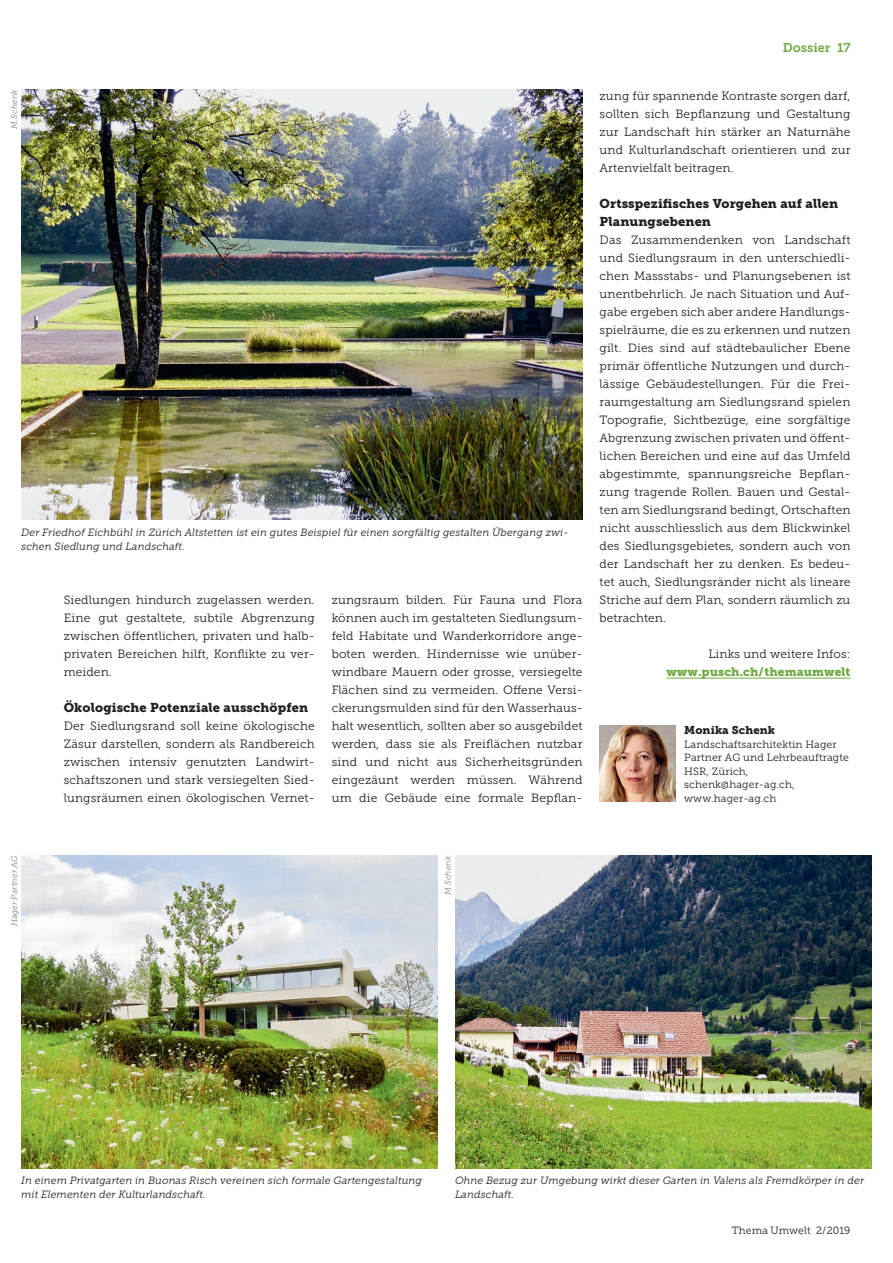
<style>
.page{position:relative;width:893px;height:1263px;background:#fff}
.page>*{position:absolute;margin:0;border:0;box-sizing:border-box;transform-origin:0 0}
.t1{font:12.75px/18px "Museo Slab 900";letter-spacing:.01em;color:#231f20}
.t2{font:12.75px "Museo Slab 700";color:#6fa83f}
.t3{font:12px/18px "Museo Slab 300";letter-spacing:.01em;color:#231f20;text-align:justify}
.t4{font:12px "Museo Slab 900";letter-spacing:.01em;color:#6fa83f}
.t5{font:11.25px "Museo Slab 900";letter-spacing:.01em;color:#231f20}
.t6{font:italic 10.5px/13.5px "Museo Slab 300";letter-spacing:.01em;color:#231f20}
.t7{font:10.5px/13.5px "Museo Slab 300";letter-spacing:.01em;color:#231f20}
.t8{font:italic 8.25px "Museo Slab 300";letter-spacing:.01em;color:#808285}
</style>
<div class="page">
<img style="left:600px;top:726px;width:75px;height:76px">
<hr style="left:666px;top:678px;width:184px;height:1px;background:#6fa83f">
<img style="left:21px;top:856px;width:417px;height:312px">
<img style="left:455px;top:856px;width:417px;height:312px">
<img style="left:21px;top:89px;width:562px;height:431px">
<p class="t8" style="left:10px;top:129px;width:41px;rotate:-90deg">M.Schenk</p>
<p class="t6" style="left:21px;top:526px;width:549px">Der Friedhof Eichbühl in Zürich Altstetten ist ein gutes Beispiel für einen sorgfältig gestalten Übergang zwi&shy;schen Siedlung und Landschaft.</p>
<p class="t3" style="left:64px;top:591px;width:253px">Siedlungen hindurch zugelassen werden.<br>Eine gut gestaltete, subtile Abgrenzung zwischen öffentlichen, privaten und halb&shy;privaten Bereichen hilft, Konflikte zu ver&shy;meiden.</p>
<p class="t1" style="left:64px;top:698px;width:246px">Ökologische Potenziale ausschöpfen</p>
<p class="t3" style="left:64px;top:717px;width:252px">Der Siedlungsrand soll keine ökologische Zäsur darstellen, sondern als Randbereich zwischen intensiv genutzten Landwirt&shy;schaftszonen und stark versiegelten Sied&shy;lungsräumen einen ökologischen Vernet-</p>
<p class="t3" style="left:332px;top:591px;width:252px">zungsraum bilden. Für Fauna und Flora können auch im gestalteten Siedlungsum&shy;feld Habitate und Wanderkorridore ange&shy;boten werden. Hindernisse wie unüber&shy;windbare Mauern oder grosse, versiegelte Flächen sind zu vermeiden. Offene Versi&shy;ckerungsmulden sind für den Wasserhaus&shy;halt wesentlich, sollten aber so ausgebildet werden, dass sie als Freiflächen nutzbar sind und nicht aus Sicherheitsgründen eingezäunt werden müssen. Während um die Gebäude eine formale Bepflan-</p>
<p class="t2" style="left:783px;top:40px;width:69px">Dossier 17</p>
<p class="t3" style="left:600px;top:87px;width:252px">zung für spannende Kontraste sorgen darf, sollten sich Bepflanzung und Gestaltung zur Landschaft hin stärker an Naturnähe und Kulturlandschaft orientieren und zur Artenvielfalt beitragen.</p>
<p class="t1" style="left:600px;top:194px;width:240px">Ortsspezifisches Vorgehen auf allen<br>Planungsebenen</p>
<p class="t3" style="left:600px;top:231px;width:252px">Das Zusammendenken von Landschaft und Siedlungsraum in den unterschiedli&shy;chen Massstabs- und Planungsebenen ist unentbehrlich. Je nach Situation und Auf&shy;gabe ergeben sich aber andere Handlungs&shy;spielräume, die es zu erkennen und nutzen gilt. Dies sind auf städtebaulicher Ebene primär öffentliche Nutzungen und durch&shy;lässige Gebäudestellungen. Für die Frei&shy;raumgestaltung am Siedlungsrand spielen Topografie, Sichtbezüge, eine sorgfältige Abgrenzung zwischen privaten und öffent&shy;lichen Bereichen und eine auf das Umfeld abgestimmte, spannungsreiche Bepflan&shy;zung tragende Rollen. Bauen und Gestal&shy;ten am Siedlungsrand bedingt, Ortschaften nicht ausschliesslich aus dem Blickwinkel des Siedlungsgebietes, sondern auch von der Landschaft her zu denken. Es bedeu&shy;tet auch, Siedlungsränder nicht als lineare Striche auf dem Plan, sondern räumlich zu betrachten.</p>
<p class="t3" style="left:708px;top:645px;width:144px">Links und weitere Infos:</p>
<p class="t4" style="left:666px;top:665px;width:186px">www.pusch.ch/themaumwelt</p>
<p class="t5" style="left:684px;top:724px;width:92px">Monika Schenk</p>
<p class="t7" style="left:684px;top:737px;width:166px">Landschaftsarchitektin Hager<br>Partner AG und Lehrbeauftragte<br>HSR, Zürich,<br>schenk@hager- ag.ch, www.hager- ag.ch</p>
<p class="t8" style="left:10px;top:926px;width:72px;rotate:-90deg">Hager Partner AG</p>
<p class="t8" style="left:443px;top:895px;width:41px;rotate:-90deg">M.Schenk</p>
<p class="t6" style="left:21px;top:1174px;width:402px">In einem Privatgarten in Buonas Risch vereinen sich formale Gartengestaltung mit Elementen der Kulturlandschaft.</p>
<p class="t6" style="left:455px;top:1174px;width:410px">Ohne Bezug zur Umgebung wirkt dieser Garten in Valens als Fremdkörper in der<br>Landschaft.</p>
<p class="t7" style="left:732px;top:1223px;width:120px">Thema Umwelt 2/2019</p>
</div>
